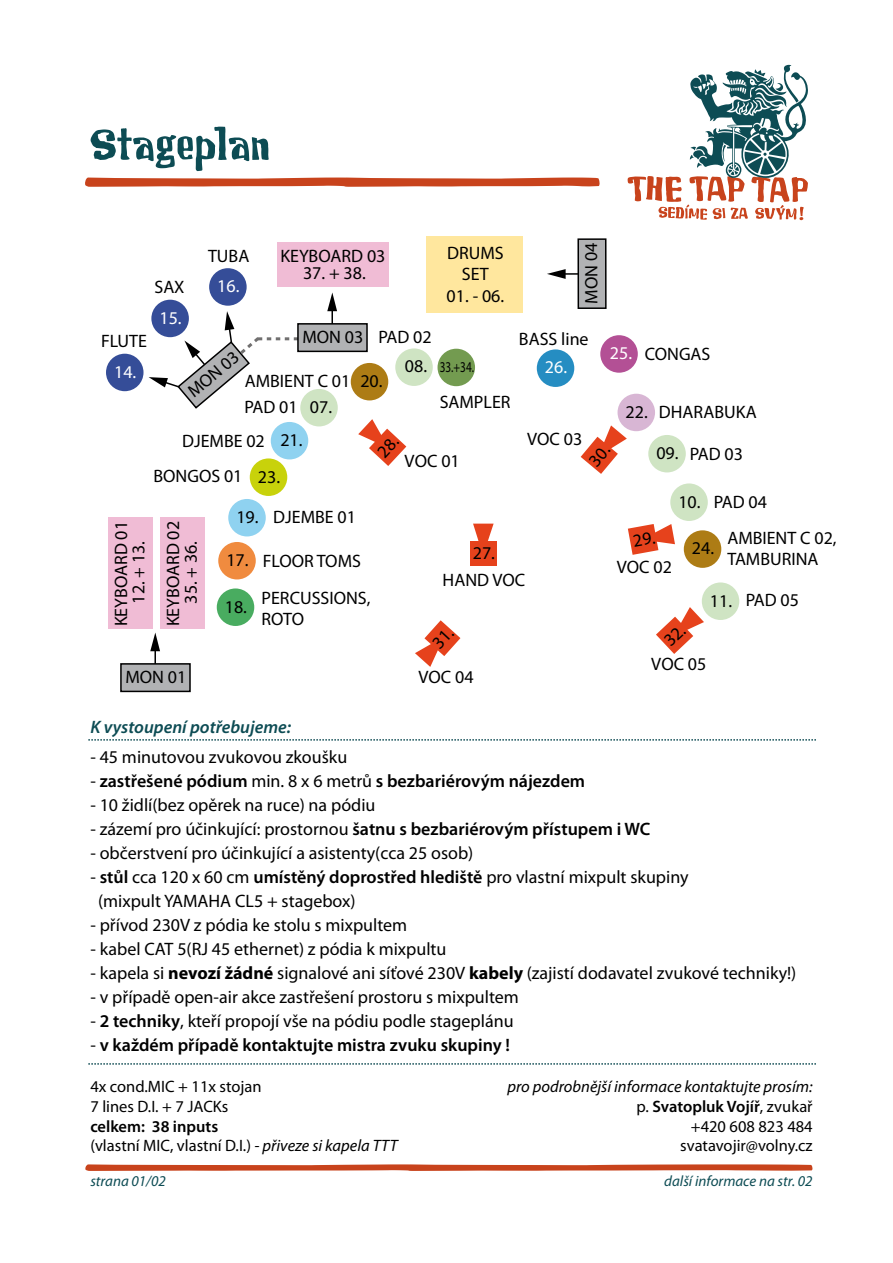
<style>
.page{position:relative;width:893px;height:1263px;background:#fff}
.page>*{position:absolute;margin:0;border:0;box-sizing:border-box;transform-origin:0 0}
.t1{font:18px/21.6px "Myriad Pro";color:#000}
.t2{font:600 18px "Myriad Pro";color:#000}
.t3{font:italic 600 18px "Myriad Pro";color:#0d4c54}
.t4{font:18px "Myriad Pro";color:#fff}
.t5{font:italic 16.5px/19.8px "Myriad Pro";color:#000;text-align:right}
.t6{font:16.5px/19.8px "Myriad Pro";color:#000}
.t7{font:italic 15px "Myriad Pro";color:#0d4c54}
.t8{font:15px "Myriad Pro";color:#000;scale:.75 1}
.s1{color:#fff}
.s2{font-weight:400}
.s3{font-weight:600}
.s4{font-weight:700}
.s5{font-style:italic}
.s6{font-style:normal}
.s7{font-weight:600;font-style:normal}
</style>
<div class="page">
<svg style="left:91px;top:127px;width:178px;height:44px"></svg>
<svg style="left:628px;top:65px;width:180px;height:155px"></svg>
<svg style="left:85px;top:178px;width:515px;height:9px;background:#cd5633"></svg>
<svg style="left:85px;top:1164px;width:728px;height:7px;background:#d16444"></svg>
<svg style="left:88px;top:1063px;width:728px;height:2px"></svg>
<svg style="left:88px;top:739px;width:728px;height:2px"></svg>
<div style="left:437px;top:349px;width:38px;height:37px;background:#739b50;border-radius:50%"></div>
<div style="left:151px;top:300px;width:38px;height:37px;background:#354d98;border-radius:50%"></div>
<div style="left:106px;top:354px;width:37px;height:37px;background:#354d98;border-radius:50%"></div>
<div style="left:209px;top:268px;width:38px;height:38px;background:#354d98;border-radius:50%"></div>
<div style="left:278px;top:243px;width:111px;height:44px;background:#f0bcd5"></div>
<div style="left:426px;top:236px;width:97px;height:76px;background:#ffe79e"></div>
<div style="left:537px;top:349px;width:37px;height:38px;background:#258dc2;border-radius:50%"></div>
<div style="left:395px;top:348px;width:38px;height:38px;background:#cfe4c3;border-radius:50%"></div>
<div style="left:351px;top:363px;width:37px;height:37px;background:#ad7c15;border-radius:50%"></div>
<div style="left:300px;top:389px;width:38px;height:37px;background:#cfe4c3;border-radius:50%"></div>
<div style="left:271px;top:422px;width:37px;height:37px;background:#8fd2f0;border-radius:50%"></div>
<div style="left:228px;top:499px;width:38px;height:37px;background:#8fd2f0;border-radius:50%"></div>
<div style="left:108px;top:517px;width:45px;height:112px;background:#f0bcd5"></div>
<div style="left:217px;top:588px;width:37px;height:38px;background:#49ac60;border-radius:50%"></div>
<div style="left:218px;top:542px;width:38px;height:37px;background:#f08b3f;border-radius:50%"></div>
<div style="left:617px;top:394px;width:38px;height:37px;background:#d8b6d4;border-radius:50%"></div>
<div style="left:250px;top:458px;width:37px;height:38px;background:#c8d20b;border-radius:50%"></div>
<div style="left:670px;top:483px;width:38px;height:38px;background:#cfe4c3;border-radius:50%"></div>
<div style="left:702px;top:582px;width:37px;height:38px;background:#cfe4c3;border-radius:50%"></div>
<div style="left:121px;top:664px;width:69px;height:27px;background:#b1b2b4"></div>
<div style="left:120px;top:663px;width:71px;height:29px;border:2px solid #000"></div>
<hr style="left:154px;top:640px;width:2px;height:24px;background:#000">
<svg style="left:150px;top:632px;width:10px;height:19px"></svg>
<div style="left:578px;top:239px;width:28px;height:69px;background:#b1b2b4"></div>
<div style="left:577px;top:238px;width:30px;height:71px;border:2px solid #000"></div>
<hr style="left:554px;top:273px;width:24px;height:2px;background:#000">
<svg style="left:547px;top:269px;width:19px;height:10px"></svg>
<div style="left:684px;top:530px;width:37px;height:38px;background:#ad7c15;border-radius:50%"></div>
<div style="left:600px;top:335px;width:38px;height:38px;background:#b35095;border-radius:50%"></div>
<div style="left:648px;top:435px;width:38px;height:37px;background:#cfe4c3;border-radius:50%"></div>
<div style="left:470px;top:541px;width:26px;height:24px;background:#e6421c"></div>
<svg style="left:473px;top:524px;width:21px;height:17px"></svg>
<div style="left:160px;top:517px;width:45px;height:112px;background:#f0bcd5"></div>
<svg style="left:149px;top:311px;width:150px;height:98px"></svg>
<div style="left:298px;top:324px;width:69px;height:27px;background:#b1b2b4"></div>
<div style="left:297px;top:323px;width:71px;height:29px;border:2px solid #000"></div>
<hr style="left:331px;top:300px;width:2px;height:24px;background:#000">
<svg style="left:327px;top:292px;width:10px;height:19px"></svg>
<svg style="left:628px;top:524px;width:47px;height:31px"></svg>
<svg style="left:415px;top:620px;width:45px;height:47px"></svg>
<svg style="left:656px;top:607px;width:48px;height:47px"></svg>
<svg style="left:358px;top:419px;width:48px;height:47px"></svg>
<svg style="left:581px;top:425px;width:46px;height:49px"></svg>
<p class="t1" style="left:101px;top:330px;width:48px">FLUTE</p>
<p class="t4" style="left:114px;top:361px;width:24px">14.</p>
<p class="t1" style="left:154px;top:276px;width:31px">SAX</p>
<p class="t4" style="left:159px;top:307px;width:24px">15.</p>
<p class="t1" style="left:208px;top:244px;width:43px">TUBA</p>
<p class="t4" style="left:217px;top:275px;width:24px">16.</p>
<p class="t1" style="left:280px;top:244px;width:107px">KEYBOARD 03</p>
<p class="t1" style="left:303px;top:262px;width:64px">37. + 38.</p>
<p class="t1" style="left:447px;top:242px;width:58px;text-align:center">DRUMS<br>SET</p>
<p class="t1" style="left:447px;top:285px;width:59px">01. - 06.</p>
<p class="t1" style="left:580px;top:304px;width:63px;rotate:-90deg">MON 04</p>
<p class="t1" style="left:302px;top:326px;width:63px">MON 03</p>
<p class="t1" style="left:378px;top:326px;width:55px">PAD 02</p>
<p class="t1" style="left:519px;top:328px;width:71px">BASS line</p>
<p class="t1" style="left:183px;top:385px;width:63px;rotate:-40deg">MON 03</p>
<p class="t1" style="left:245px;top:370px;width:107px">AMBIENT C 01</p>
<p class="t1" style="left:244px;top:396px;width:55px">PAD 01</p>
<p class="t1" style="left:182px;top:429px;width:84px">DJEMBE 02</p>
<p class="t1" style="left:280px;top:429px;width:24px">21.</p>
<p class="t1" style="left:310px;top:396px;width:24px">07.</p>
<p class="t1" style="left:153px;top:464px;width:91px">BONGOS 01</p>
<p class="t1" style="left:258px;top:465px;width:24px">23.</p>
<p class="t1" style="left:360px;top:370px;width:24px">20.</p>
<p class="t1" style="left:405px;top:355px;width:24px">08.</p>
<p class="t4" style="left:545px;top:356px;width:24px">26.</p>
<p class="t8" style="left:440px;top:358px;width:47px">33.+34.</p>
<p class="t1" style="left:440px;top:391px;width:72px">SAMPLER</p>
<p class="t1" style="left:405px;top:450px;width:57px">VOC 01</p>
<p class="t1" style="left:527px;top:428px;width:57px">VOC 03</p>
<p class="t1" style="left:110px;top:626px;width:107px;rotate:-90deg">KEYBOARD 01</p>
<p class="t1" style="left:127px;top:604px;width:64px;rotate:-90deg">12. + 13.</p>
<p class="t1" style="left:162px;top:626px;width:107px;rotate:-90deg">KEYBOARD 02</p>
<p class="t1" style="left:180px;top:604px;width:64px;rotate:-90deg">35. + 36.</p>
<p class="t1" style="left:236px;top:506px;width:121px">19. DJEMBE 01</p>
<p class="t1" style="left:226px;top:550px;width:136px">17. FLOOR TOMS</p>
<p class="t1" style="left:225px;top:595px;width:24px">18.</p>
<p class="t1" style="left:262px;top:587px;width:110px">PERCUSSIONS,<br>ROTO</p>
<p class="t1" style="left:443px;top:539px;width:84px;line-height:27.2px;text-align:center">27.<br>HAND VOC</p>
<p class="t1" style="left:125px;top:666px;width:63px">MON 01</p>
<p class="t1" style="left:418px;top:665px;width:57px">VOC 04</p>
<p class="t1" style="left:610px;top:343px;width:102px"><span class="s1">25.</span> CONGAS</p>
<p class="t1" style="left:626px;top:401px;width:24px">22.</p>
<p class="t1" style="left:659px;top:400px;width:99px">DHARABUKA</p>
<p class="t1" style="left:690px;top:443px;width:55px">PAD 03</p>
<p class="t1" style="left:656px;top:442px;width:24px">09.</p>
<p class="t1" style="left:617px;top:556px;width:57px">VOC 02</p>
<p class="t1" style="left:678px;top:490px;width:24px">10.</p>
<p class="t1" style="left:727px;top:484px;width:111px;line-height:35.5px;text-indent:-14px">PAD 04<br>AMBIENT C 02,</p>
<p class="t1" style="left:727px;top:548px;width:93px">TAMBURINA</p>
<p class="t1" style="left:746px;top:589px;width:55px">PAD 05</p>
<p class="t1" style="left:692px;top:537px;width:24px">24.</p>
<p class="t1" style="left:710px;top:589px;width:24px">11.</p>
<p class="t1" style="left:651px;top:652px;width:57px">VOC 05</p>
<p class="t3" style="left:90px;top:716px;width:202px">K vystoupení potřebujeme:</p>
<p class="t1" style="left:90px;top:746px;width:258px">- 45 minutovou zvukovou zkoušku</p>
<p class="t2" style="left:90px;top:770px;width:496px"><span class="s2">-</span> zastřešené pódium <span class="s2">min. 8 x 6 metrů</span> s bezbariérovým nájezdem</p>
<p class="t1" style="left:90px;top:794px;width:287px">- 10 židlí(bez opěrek na ruce) na pódiu</p>
<p class="t1" style="left:90px;top:818px;width:562px">- zázemí pro účinkující: prostornou <span class="s3">šatnu s bezbariérovým přístupem i WC</span></p>
<p class="t1" style="left:90px;top:842px;width:384px">- občerstvení pro účinkující a asistenty(cca 25 osob)</p>
<p class="t1" style="left:98px;top:865px;width:592px;line-height:24px;text-indent:-8px">- <span class="s3">stůl</span> cca 120 x 60 cm <span class="s3">umístěný doprostřed hlediště</span> pro vlastní mixpult skupiny (mixpult YAMAHA CL5 + stagebox)</p>
<p class="t1" style="left:90px;top:914px;width:318px">- přívod 230V z pódia ke stolu s mixpultem</p>
<p class="t1" style="left:90px;top:938px;width:358px">- kabel CAT 5(RJ 45 ethernet) z pódia k mixpultu</p>
<p class="t1" style="left:90px;top:962px;width:707px">- kapela si <span class="s4">nevozí žádné</span> signalové ani síťové 230V <span class="s4">kabely</span> (zajistí dodavatel zvukové techniky!)</p>
<p class="t1" style="left:90px;top:986px;width:430px">- v případě open-air akce zastřešení prostoru s mixpultem</p>
<p class="t1" style="left:90px;top:1010px;width:425px">- <span class="s3">2 techniky</span>, kteří propojí vše na pódiu podle stageplánu</p>
<p class="t2" style="left:90px;top:1034px;width:421px"><span class="s2">-</span> v každém případě kontaktujte mistra zvuku skupiny !</p>
<p class="t6" style="left:90px;top:1076px;width:173px">4x cond.MIC + 11x stojan<br>7 lines D.I. + 7 JACKs</p>
<p class="t6" style="left:90px;top:1116px;width:309px"><span class="s3">celkem: 38 inputs<br></span>(vlastní MIC, vlastní D.I.) <span class="s5">- přiveze si kapela TTT</span></p>
<p class="t5" style="left:507px;top:1076px;width:307px">pro podrobnější informace kontaktujte prosím: <span class="s6">p.</span> <span class="s7">Svatopluk Vojíř</span><span class="s6">, zvukař<br>+420 608 823 484<br>svatavojir@volny.cz</span></p>
<p class="t7" style="left:90px;top:1172px;width:77px">strana 01/02</p>
<p class="t7" style="left:664px;top:1172px;width:150px">další informace na str. 02</p>
</div>
